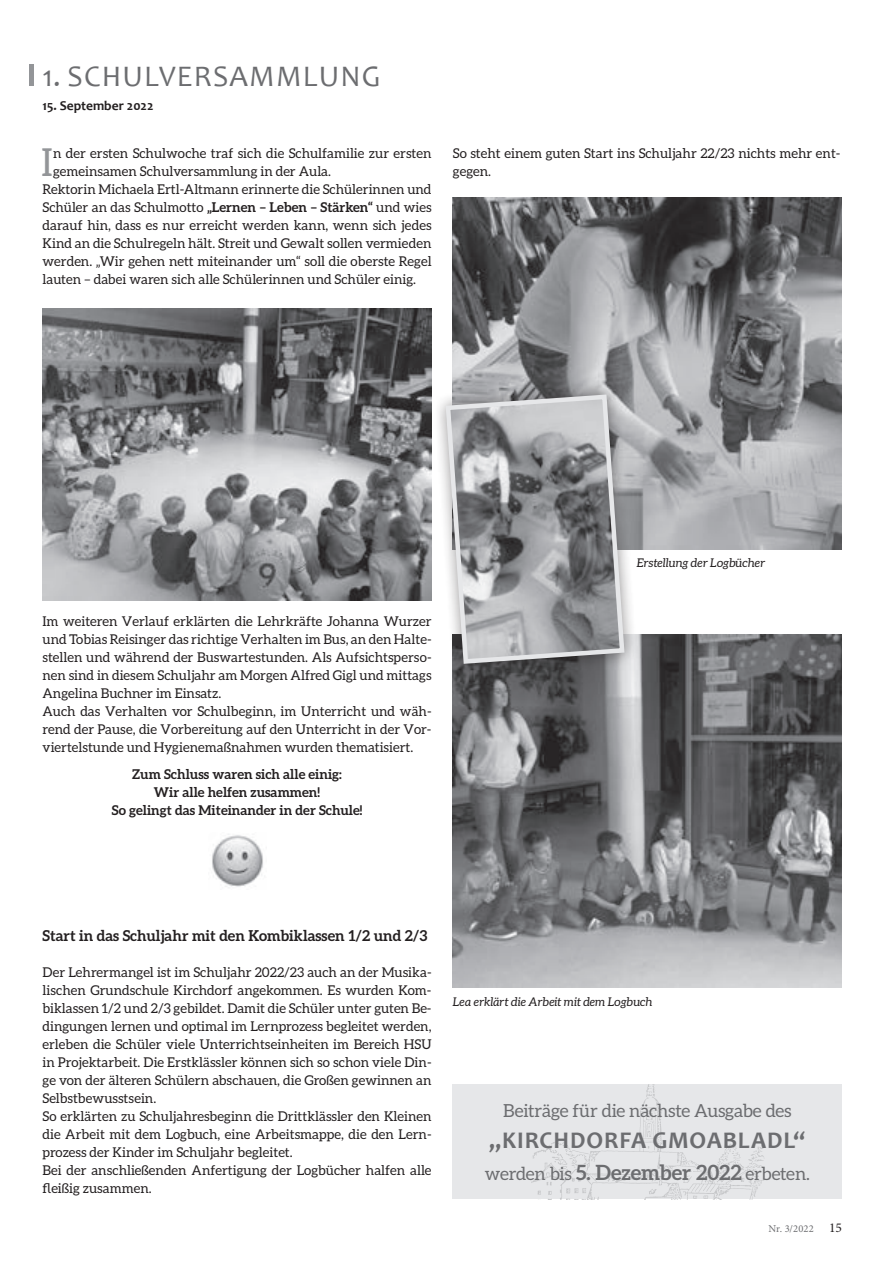
<style>
.page{position:relative;width:893px;height:1263px;background:#fff}
.page>*{position:absolute;margin:0;border:0;box-sizing:border-box;transform-origin:0 0}
.t1{font:38.55px "Aleo";color:#939598}
.t2{font:30px "Candara";letter-spacing:.04em;color:#6c6d70}
.t3{font:700 24px "Candara";letter-spacing:.035em;color:#6c6d70}
.t4{font:18px "Aleo";letter-spacing:-.01em;color:#6c6d70}
.t5{font:700 15px "Aleo";color:#231f20}
.t6{font:13.5px/18px "Aleo";color:#231f20}
.t7{font:700 13.5px/18px "Aleo";color:#231f20;text-align:center}
.t8{font:700 13.5px "Candara";color:#231f20}
.t9{font:italic 12px "Aleo";color:#231f20}
.t10{font:10.5px "Minion Pro";letter-spacing:.015em;color:#6c6d70}
.s1{font-weight:700}
.s2{font-weight:700;font-size:21px}
.s3{font-size:13.5px;color:#231f20}
</style>
<div class="page">
<hr style="left:30px;top:64px;width:4px;height:22px;background:#939598">
<img style="left:43px;top:308px;width:389px;height:292px">
<img style="left:453px;top:635px;width:389px;height:352px">
<img style="left:453px;top:198px;width:389px;height:351px">
<img style="left:212px;top:834px;width:51px;height:53px">
<div style="left:432px;top:381px;width:206px;height:296px;background:#231f20;opacity:.5"></div>
<svg style="left:443px;top:392px;width:184px;height:274px;background:#9e9fa1"></svg>
<div style="left:453px;top:1084px;width:389px;height:115px;background:#e6e7e9"></div>
<img style="left:531px;top:1084px;width:234px;height:115px">
<h2 class="t2" style="left:43px;top:58px;width:339px">1. SCHULVERSAMMLUNG</h2>
<p class="t8" style="left:43px;top:98px;width:112px">15. September 2022</p>
<h1 class="t1" style="left:41px;top:141px;width:13px">I</h1>
<p class="t6" style="left:53px;top:144px;width:380px">n der ersten Schulwoche traf sich die Schulfamilie zur ersten</p>
<p class="t6" style="left:53px;top:162px;width:279px">gemeinsamen Schulversammlung in der Aula.</p>
<p class="t6" style="left:43px;top:180px;width:391px">Rektorin Michaela Ertl-Altmann erinnerte die Schülerinnen und</p>
<p class="t6" style="left:43px;top:198px;width:391px">Schüler an das Schulmotto <span class="s1">„Lernen – Leben – Stärken“</span> und wies</p>
<p class="t6" style="left:43px;top:216px;width:391px">darauf hin, dass es nur erreicht werden kann, wenn sich jedes</p>
<p class="t6" style="left:43px;top:234px;width:391px">Kind an die Schulregeln hält. Streit und Gewalt sollen vermieden</p>
<p class="t6" style="left:43px;top:252px;width:391px">werden. „Wir gehen nett miteinander um“ soll die oberste Regel</p>
<p class="t6" style="left:43px;top:270px;width:375px">lauten – dabei waren sich alle Schülerinnen und Schüler einig.</p>
<p class="t6" style="left:453px;top:144px;width:389px">So steht einem guten Start ins Schuljahr 22/23 nichts mehr ent&shy;gegen.</p>
<p class="t6" style="left:43px;top:612px;width:391px">Im weiteren Verlauf erklärten die Lehrkräfte Johanna Wurzer und Tobias Reisinger das richtige Verhalten im Bus, an den Halte&shy;stellen und während der Buswartestunden. Als Aufsichtsperso&shy;nen sind in diesem Schuljahr am Morgen Alfred Gigl und mittags Angelina Buchner im Einsatz.<br>Auch das Verhalten vor Schulbeginn, im Unterricht und wäh&shy;rend der Pause, die Vorbereitung auf den Unterricht in der Vor&shy;viertelstunde und Hygienemaßnahmen wurden thematisiert.</p>
<p class="t7" style="left:112px;top:764px;width:252px">Zum Schluss waren sich alle einig:<br>Wir alle helfen zusammen!<br>So gelingt das Miteinander in der Schule!</p>
<p class="t9" style="left:637px;top:556px;width:130px">Erstellung der Logbücher</p>
<p class="t5" style="left:43px;top:926px;width:386px">Start in das Schuljahr mit den Kombiklassen 1/2 und 2/3</p>
<p class="t6" style="left:43px;top:963px;width:391px">Der Lehrermangel ist im Schuljahr 2022/23 auch an der Musika&shy;lischen Grundschule Kirchdorf angekommen. Es wurden Kom&shy;biklassen 1/2 und 2/3 gebildet. Damit die Schüler unter guten Be&shy;dingungen lernen und optimal im Lernprozess begleitet werden, erleben die Schüler viele Unterrichtseinheiten im Bereich HSU in Projektarbeit. Die Erstklässler können sich so schon viele Din&shy;ge von der älteren Schülern abschauen, die Großen gewinnen an Selbstbewusstsein.<br>So erklärten zu Schuljahresbeginn die Drittklässler den Kleinen die Arbeit mit dem Logbuch, eine Arbeitsmappe, die den Lern&shy;prozess der Kinder im Schuljahr begleitet.<br>Bei der anschließenden Anfertigung der Logbücher halfen alle fleißig zusammen.</p>
<p class="t9" style="left:453px;top:995px;width:201px">Lea erklärt die Arbeit mit dem Logbuch</p>
<h3 class="t4" style="left:503px;top:1100px;width:290px">Beiträge für die nächste Ausgabe des</h3>
<h3 class="t3" style="left:489px;top:1126px;width:318px">„KIRCHDORFA GMOABLADL“</h3>
<h3 class="t4" style="left:485px;top:1163px;width:326px">werden bis <span class="s2">5. Dezember 2022</span> erbeten.</h3>
<p class="t10" style="left:768px;top:1222px;width:75px">Nr. 3/2022 <span class="s3">15</span></p>
</div>
